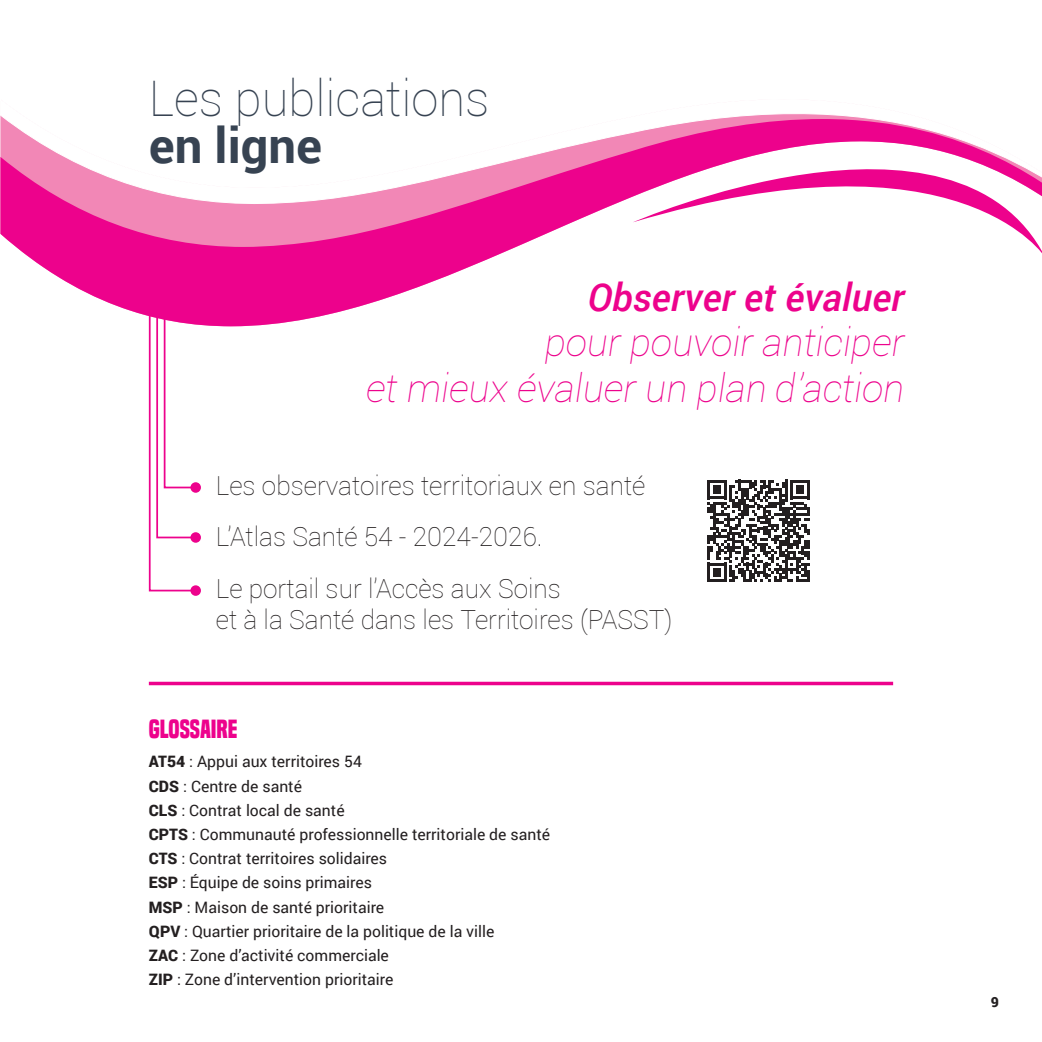
<style>
.page{position:relative;width:1042px;height:1042px;background:#fff}
.page>*{position:absolute;margin:0;border:0;box-sizing:border-box;transform-origin:0 0}
.t1{font:100 49px/47.2px "Roboto";color:#374352}
.t2{font:italic 100 38.5px/45.5px "Roboto";color:#ed028c;text-align:right}
.t3{font:100 26.25px/31.5px "Roboto";color:#231f20}
.t4{font:700 24.5px "Built Titling Rg";color:#ed028c}
.t5{font:15.75px "Roboto";color:#231f20}
.t6{font:900 14px "Roboto";color:#231f20}
.s1{font-weight:700}
.s2{font-weight:500}
.s3{font-weight:900}
</style>
<div class="page">
<svg style="left:707px;top:480px;width:102px;height:102px"></svg>
<svg style="left:0;top:210px;width:601px;height:116px;fill:#ed028c"></svg>
<svg style="left:0;top:115px;width:633px;height:95px"></svg>
<svg style="left:633px;top:114px;width:409px;height:139px"></svg>
<svg style="left:190px;top:482px;width:11px;height:11px"></svg>
<svg style="left:190px;top:532px;width:11px;height:11px"></svg>
<svg style="left:148px;top:296px;width:49px;height:296px"></svg>
<div style="left:190px;top:585px;width:11px;height:11px;background:#ed028c;border-radius:50%"></div>
<hr style="left:149px;top:682px;width:744px;height:3px;background:#ed028c">
<p class="t1" style="left:149px;top:73px;width:342px">Les publications <span class="s1">en ligne</span></p>
<p class="t2" style="left:366px;top:273px;width:539px"><span class="s2">Observer et évaluer<br></span>pour pouvoir anticiper<br>et mieux évaluer un plan d’action</p>
<p class="t3" style="left:216px;top:469px;width:431px">Les observatoires territoriaux en santé</p>
<p class="t3" style="left:216px;top:520px;width:328px">L’Atlas Santé 54 - 2024-2026.</p>
<p class="t3" style="left:216px;top:572px;width:458px">Le portail sur l’Accès aux Soins<br>et à la Santé dans les Territoires (PASST)</p>
<p class="t4" style="left:149px;top:714px;width:90px">GLOSSAIRE</p>
<p class="t5" style="left:149px;top:750px;width:214px"><span class="s3">AT54</span> : Appui aux territoires 54</p>
<p class="t5" style="left:149px;top:775px;width:155px"><span class="s3">CDS</span> : Centre de santé</p>
<p class="t5" style="left:149px;top:799px;width:197px"><span class="s3">CLS</span> : Contrat local de santé</p>
<p class="t5" style="left:149px;top:823px;width:403px"><span class="s3">CPTS</span> : Communauté professionnelle territoriale de santé</p>
<p class="t5" style="left:149px;top:847px;width:240px"><span class="s3">CTS</span> : Contrat territoires solidaires</p>
<p class="t5" style="left:149px;top:872px;width:225px"><span class="s3">ESP</span> : Équipe de soins primaires</p>
<p class="t5" style="left:149px;top:896px;width:237px"><span class="s3">MSP</span> : Maison de santé prioritaire</p>
<p class="t5" style="left:149px;top:920px;width:347px"><span class="s3">QPV</span> : Quartier prioritaire de la politique de la ville</p>
<p class="t5" style="left:149px;top:944px;width:242px"><span class="s3">ZAC</span> : Zone d’activité commerciale</p>
<p class="t5" style="left:149px;top:968px;width:246px"><span class="s3">ZIP</span> : Zone d’intervention prioritaire</p>
<p class="t6" style="left:991px;top:992px;width:10px">9</p>
</div>
